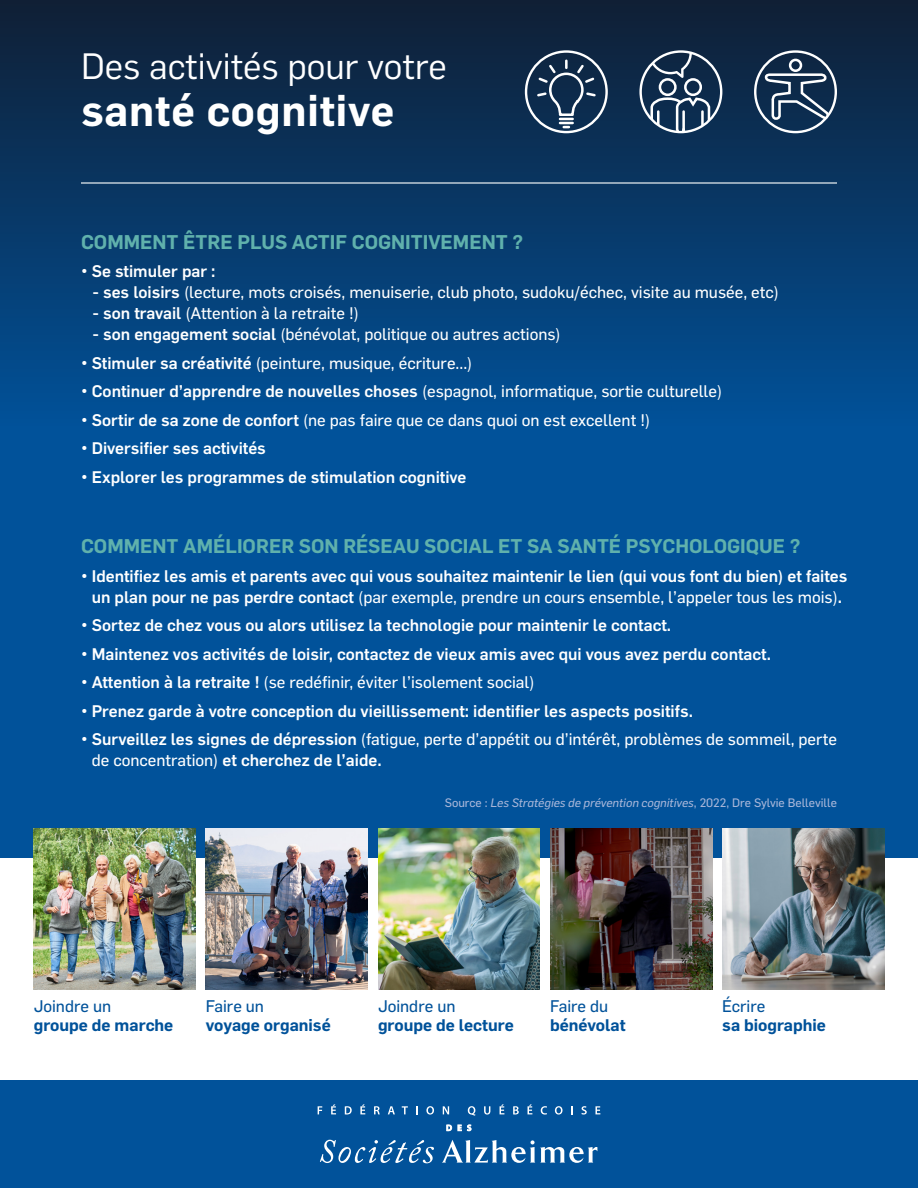
<style>
.page{position:relative;width:918px;height:1188px;background:#fff}
.page>*{position:absolute;margin:0;border:0;box-sizing:border-box;transform-origin:0 0}
.t1{font:600 42.75px "Flama";letter-spacing:.02em;color:#fff}
.t2{font:36px "Flama";color:#fff}
.t3{font:600 19.5px "Flama";color:#60b1ac}
.t4{font:16.5px/21px "Flama Basic";color:#fff}
.t5{font:500 16.5px/21px "Flama";color:#fff;text-align:center}
.t6{font:600 16.5px "Flama";color:#01529a}
.t7{font:16.5px "Flama Basic";color:#01529a}
.t8{font:italic 12px "Flama Basic";color:#a8b6d9}
.s1{font-family:"Flama";font-weight:500}
.s2{font-family:"Flama Basic";font-weight:400}
.s3{font-style:normal}
</style>
<div class="page">
<div style="left:0;top:0;width:918px;height:858px;background:#01529a"></div>
<div style="left:0;top:0;width:918px;height:428px;background:linear-gradient(to bottom,#122136,#005199)"></div>
<div style="left:0;top:1080px;width:918px;height:108px;background:#01529a"></div>
<svg style="left:318px;top:1106px;width:4px;height:8px"></svg>
<svg style="left:331px;top:1104px;width:5px;height:10px"></svg>
<svg style="left:345px;top:1106px;width:7px;height:9px"></svg>
<svg style="left:360px;top:1104px;width:5px;height:10px"></svg>
<svg style="left:374px;top:1106px;width:6px;height:8px"></svg>
<svg style="left:388px;top:1106px;width:7px;height:8px"></svg>
<svg style="left:402px;top:1106px;width:6px;height:8px"></svg>
<svg style="left:416px;top:1106px;width:2px;height:8px"></svg>
<svg style="left:426px;top:1106px;width:8px;height:9px"></svg>
<svg style="left:443px;top:1106px;width:6px;height:8px"></svg>
<svg style="left:468px;top:1106px;width:7px;height:10px"></svg>
<svg style="left:484px;top:1106px;width:6px;height:9px"></svg>
<svg style="left:500px;top:1104px;width:4px;height:10px"></svg>
<svg style="left:513px;top:1106px;width:6px;height:9px"></svg>
<svg style="left:528px;top:1104px;width:4px;height:10px"></svg>
<svg style="left:541px;top:1106px;width:6px;height:9px"></svg>
<svg style="left:555px;top:1106px;width:8px;height:9px"></svg>
<svg style="left:571px;top:1106px;width:2px;height:8px"></svg>
<svg style="left:581px;top:1106px;width:6px;height:9px"></svg>
<svg style="left:595px;top:1106px;width:5px;height:8px"></svg>
<svg style="left:447px;top:1125px;width:5px;height:6px"></svg>
<svg style="left:458px;top:1125px;width:3px;height:6px"></svg>
<svg style="left:467px;top:1125px;width:4px;height:6px"></svg>
<svg style="left:442px;top:1140px;width:155px;height:23px"></svg>
<svg style="left:320px;top:1140px;width:114px;height:23px"></svg>
<div style="left:789px;top:59px;width:13px;height:13px;border:3px solid #fff;border-radius:50%"></div>
<svg style="left:764px;top:75px;width:65px;height:48px"></svg>
<div style="left:754px;top:50px;width:83px;height:83px;border:2px solid #fff;border-radius:50%"></div>
<svg style="left:647px;top:52px;width:47px;height:26px"></svg>
<div style="left:659px;top:78px;width:18px;height:18px;border:3px solid #fff;border-radius:50%"></div>
<svg style="left:649px;top:96px;width:62px;height:36px"></svg>
<div style="left:684px;top:78px;width:18px;height:18px;border:3px solid #fff;border-radius:50%"></div>
<hr style="left:682px;top:112px;width:3px;height:20px;background:#fff">
<hr style="left:701px;top:112px;width:3px;height:20px;background:#fff">
<div style="left:639px;top:50px;width:83px;height:83px;border:2px solid #fff;border-radius:50%"></div>
<svg style="left:531px;top:56px;width:97px;height:88px"></svg>
<img style="left:34px;top:828px;width:162px;height:162px">
<img style="left:206px;top:828px;width:162px;height:162px">
<img style="left:722px;top:828px;width:162px;height:162px">
<img style="left:378px;top:828px;width:162px;height:162px">
<img style="left:550px;top:828px;width:162px;height:162px">
<hr style="left:81px;top:182px;width:756px;height:2px;background:#fff">
<p class="t2" style="left:81px;top:42px;width:367px">Des activités pour votre</p>
<p class="t1" style="left:81px;top:80px;width:315px">santé cognitive</p>
<p class="t3" style="left:81px;top:228px;width:444px">COMMENT ÊTRE PLUS ACTIF COGNITIVEMENT ?</p>
<p class="t5" style="left:81px;top:260px;width:136px">• Se stimuler par :</p>
<p class="t4" style="left:93px;top:281px;width:687px"><span class="s1">- ses loisirs</span> (lecture, mots croisés, menuiserie, club photo, sudoku/échec, visite au musée, etc)</p>
<p class="t4" style="left:93px;top:302px;width:267px"><span class="s1">- son travail</span> (Attention à la retraite !)</p>
<p class="t4" style="left:93px;top:323px;width:469px"><span class="s1">- son engagement social</span> (bénévolat, politique ou autres actions)</p>
<p class="t4" style="left:81px;top:351px;width:393px"><span class="s1">• Stimuler sa créativité</span> (peinture, musique, écriture...)</p>
<p class="t4" style="left:81px;top:380px;width:643px"><span class="s1">• Continuer d’apprendre de nouvelles choses</span> (espagnol, informatique, sortie culturelle)</p>
<p class="t4" style="left:81px;top:408px;width:571px"><span class="s1">• Sortir de sa zone de confort</span> (ne pas faire que ce dans quoi on est excellent !)</p>
<p class="t5" style="left:81px;top:437px;width:186px">• Diversifier ses activités</p>
<p class="t5" style="left:81px;top:465px;width:387px">• Explorer les programmes de stimulation cognitive</p>
<p class="t3" style="left:81px;top:532px;width:721px">COMMENT AMÉLIORER SON RÉSEAU SOCIAL ET SA SANTÉ PSYCHOLOGIQUE ?</p>
<p class="t5" style="left:81px;top:564px;width:768px">• Identifiez les amis et parents avec qui vous souhaitez maintenir le lien (qui vous font du bien) et faites un plan pour ne pas perdre contact <span class="s2">(par exemple, prendre un cours ensemble, l’appeler tous les mois)</span>.</p>
<p class="t5" style="left:81px;top:614px;width:592px">• Sortez de chez vous ou alors utilisez la technologie pour maintenir le contact.</p>
<p class="t5" style="left:81px;top:642px;width:691px">• Maintenez vos activités de loisir, contactez de vieux amis avec qui vous avez perdu contact.</p>
<p class="t4" style="left:81px;top:671px;width:455px"><span class="s1">• Attention à la retraite !</span> (se redéfinir, éviter l’isolement social)</p>
<p class="t5" style="left:81px;top:699px;width:613px">• Prenez garde à votre conception du vieillissement: identifier les aspects positifs.</p>
<p class="t4" style="left:92px;top:728px;width:747px;text-indent:-11px"><span class="s1">• Surveillez les signes de dépression</span> (fatigue, perte d’appétit ou d’intérêt, problèmes de sommeil, perte de concentration) <span class="s1">et cherchez de l’aide.</span></p>
<p class="t8" style="left:445px;top:795px;width:394px"><span class="s3">Source :</span> Les Stratégies de prévention cognitives<span class="s3">, 2022, Dre Sylvie Belleville</span></p>
<p class="t7" style="left:34px;top:995px;width:79px">Joindre un</p>
<p class="t6" style="left:34px;top:1014px;width:141px">groupe de marche</p>
<p class="t7" style="left:206px;top:995px;width:60px">Faire un</p>
<p class="t6" style="left:206px;top:1014px;width:126px">voyage organisé</p>
<p class="t7" style="left:378px;top:995px;width:79px">Joindre un</p>
<p class="t6" style="left:378px;top:1014px;width:137px">groupe de lecture</p>
<p class="t7" style="left:550px;top:995px;width:60px">Faire du</p>
<p class="t6" style="left:550px;top:1014px;width:77px">bénévolat</p>
<p class="t7" style="left:722px;top:995px;width:45px">Écrire</p>
<p class="t6" style="left:722px;top:1014px;width:105px">sa biographie</p>
</div>
